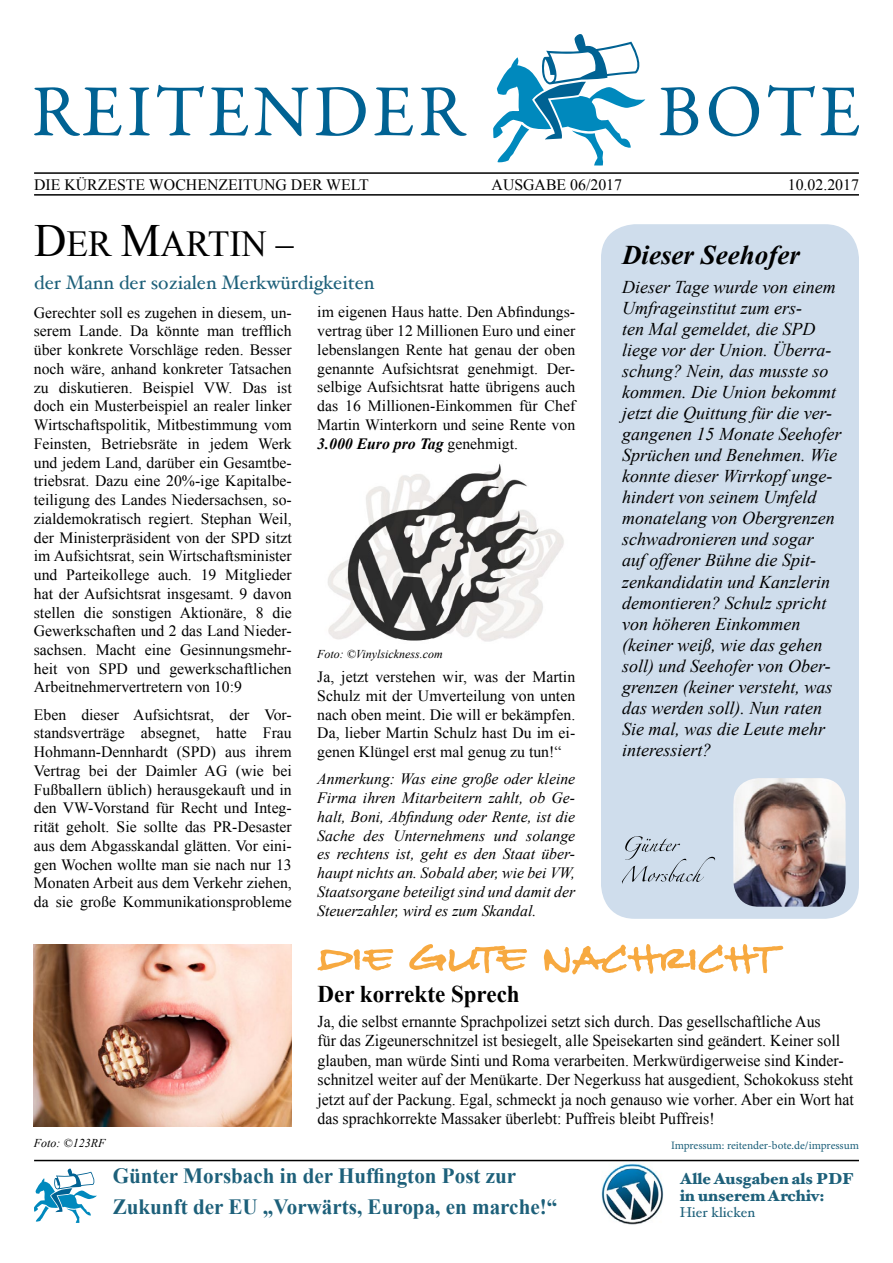
<style>
.page{position:relative;width:893px;height:1263px;background:#fff}
.page>*{position:absolute;margin:0;border:0;box-sizing:border-box;transform-origin:0 0}
.t1{font:36.6px "Times New Roman";color:#000}
.t2{font:italic 700 27px "Times New Roman";color:#000}
.t3{font:700 24px "Times New Roman";color:#000;scale:.96 1}
.t4{font:700 21.75px/30.6px "Times New Roman";color:#1d607a}
.t5{font:19.5px "Hoefler Text";color:#1d607a}
.t6{font:italic 18px/21px "Times New Roman";color:#000}
.t7{font:16.5px/19.5px "Times New Roman";color:#000;scale:.96 1}
.t8{font:15.9px "Times New Roman";color:#000}
.t9{font:900 15.9px/16.5px "Hoefler Text";color:#1d607a}
.t10{font:15.75px/18.8px "Times New Roman";color:#000;text-align:justify}
.t11{font:italic 15.75px/18.8px "Times New Roman";color:#000;text-align:justify}
.t12{font:14.25px "Hoefler Text";color:#1d607a}
.t13{font:italic 12px "Times New Roman";color:#000}
.t14{font:11.4px "Minion Pro";letter-spacing:-.005em;color:#1d607a}
.s1{font-size:46.2px}
.s2{font-weight:700;font-style:italic}
</style>
<div class="page">
<div style="left:601px;top:224px;width:258px;height:695px;background:#cfddec;border-radius:34px"></div>
<svg style="left:493px;top:34px;width:152px;height:131px"></svg>
<svg style="left:34px;top:87px;width:88px;height:49px"></svg>
<svg style="left:129px;top:87px;width:21px;height:48px"></svg>
<svg style="left:157px;top:85px;width:47px;height:51px"></svg>
<svg style="left:210px;top:87px;width:38px;height:49px"></svg>
<svg style="left:254px;top:87px;width:54px;height:49px"></svg>
<svg style="left:316px;top:87px;width:50px;height:49px"></svg>
<svg style="left:374px;top:87px;width:39px;height:49px"></svg>
<svg style="left:421px;top:87px;width:46px;height:49px"></svg>
<svg style="left:660px;top:87px;width:38px;height:48px"></svg>
<svg style="left:709px;top:86px;width:50px;height:50px"></svg>
<svg style="left:768px;top:85px;width:91px;height:51px"></svg>
<hr style="left:34px;top:172px;width:825px;height:2px;background:#000">
<hr style="left:34px;top:1160px;width:825px;height:1px;background:#000">
<hr style="left:34px;top:194px;width:825px;height:2px;background:#000">
<img style="left:601px;top:1163px;width:63px;height:62px">
<img style="left:733px;top:778px;width:113px;height:129px">
<svg style="left:622px;top:836px;width:93px;height:48px"></svg>
<svg style="left:317px;top:944px;width:466px;height:30px"></svg>
<svg style="left:34px;top:1168px;width:63px;height:55px"></svg>
<img style="left:34px;top:944px;width:258px;height:182px">
<img style="left:328px;top:463px;width:236px;height:179px">
<p class="t8" style="left:34px;top:174px;width:336px">DIE KÜRZESTE WOCHENZEITUNG DER WELT</p>
<p class="t8" style="left:492px;top:174px;width:132px">AUSGABE 06/2017</p>
<p class="t8" style="left:788px;top:174px;width:73px">10.02.2017</p>
<h1 class="t1" style="left:34px;top:219px;width:261px"><span class="s1">D</span>ER <span class="s1">M</span>ARTIN –</h1>
<p class="t5" style="left:34px;top:270px;width:342px">der Mann der sozialen Merkwürdigkeiten</p>
<p class="t10" style="left:34px;top:303px;width:259px">Gerechter soll es zugehen in diesem, un&shy;serem Lande. Da könnte man trefflich über konkrete Vorschläge reden. Besser noch wäre, anhand konkreter Tatsachen zu diskutieren. Beispiel VW. Das ist doch ein Musterbeispiel an realer linker Wirtschaftspolitik, Mitbestimmung vom Feinsten, Betriebsräte in jedem Werk und jedem Land, darüber ein Gesamtbe&shy;triebsrat. Dazu eine 20%-ige Kapitalbe&shy;teiligung des Landes Niedersachsen, so&shy;zialdemokratisch regiert. Stephan Weil, der Ministerpräsident von der SPD sitzt im Aufsichtsrat, sein Wirtschaftsminister und Parteikollege auch. 19 Mitglieder hat der Aufsichtsrat insgesamt. 9 davon stellen die sonstigen Aktionäre, 8 die Gewerkschaften und 2 das Land Nieder&shy;sachsen. Macht eine Gesinnungsmehr&shy;heit von SPD und gewerkschaftlichen Arbeitnehmervertretern von 10:9</p>
<p class="t10" style="left:34px;top:705px;width:259px">Eben dieser Aufsichtsrat, der Vor&shy;standsverträge absegnet, hatte Frau Hohmann-Dennhardt (SPD) aus ihrem Vertrag bei der Daimler AG (wie bei Fußballern üblich) herausgekauft und in den VW-Vorstand für Recht und Integ&shy;rität geholt. Sie sollte das PR-Desaster aus dem Abgasskandal glätten. Vor eini&shy;gen Wochen wollte man sie nach nur 13<br>Monaten Arbeit aus dem Verkehr ziehen, da sie große Kommunikationsprobleme</p>
<p class="t10" style="left:317px;top:302px;width:259px">im eigenen Haus hatte. Den Abfindungs&shy;vertrag über 12 Millionen Euro und einer lebenslangen Rente hat genau der oben genannte Aufsichtsrat genehmigt. Der&shy;selbige Aufsichtsrat hatte übrigens auch das 16 Millionen-Einkommen für Chef Martin Winterkorn und seine Rente von <span class="s2">3.000 Euro pro Tag</span> genehmigt.</p>
<p class="t13" style="left:317px;top:646px;width:127px">Foto: ©Vinylsickness.com</p>
<p class="t10" style="left:317px;top:667px;width:259px">Ja, jetzt verstehen wir, was der Martin Schulz mit der Umverteilung von unten nach oben meint. Die will er bekämpfen.<br>Da, lieber Martin Schulz hast Du im ei&shy;genen Klüngel erst mal genug zu tun!“</p>
<p class="t11" style="left:317px;top:769px;width:259px">Anmerkung: Was eine große oder kleine Firma ihren Mitarbeitern zahlt, ob Ge&shy;halt, Boni, Abfindung oder Rente, ist die Sache des Unternehmens und solange es rechtens ist, geht es den Staat über&shy;haupt nichts an. Sobald aber, wie bei VW, Staatsorgane beteiligt sind und damit der Steuerzahler, wird es zum Skandal.</p>
<h2 class="t2" style="left:622px;top:236px;width:179px">Dieser Seehofer</h2>
<p class="t6" style="left:622px;top:276px;width:221px">Dieser Tage wurde von einem<br>Umfrageinstitut zum ers-<br>ten Mal gemeldet, die SPD liege vor der Union. Überra&shy;schung? Nein, das musste so kommen. Die Union bekommt jetzt die Quittung für die ver&shy;gangenen 15 Monate Seehofer<br>Sprüchen und Benehmen. Wie konnte dieser Wirrkopf unge&shy;hindert von seinem Umfeld monatelang von Obergrenzen schwadronieren und sogar<br>auf offener Bühne die Spit&shy;zenkandidatin und Kanzlerin demontieren? Schulz spricht von höheren Einkommen (keiner weiß, wie das gehen soll) und Seehofer von Ober&shy;grenzen (keiner versteht, was das werden soll). Nun raten<br>Sie mal, was die Leute mehr interessiert?</p>
<p class="t13" style="left:34px;top:1135px;width:73px">Foto: ©123RF</p>
<h3 class="t3" style="left:317px;top:977px;width:212px">Der korrekte Sprech</h3>
<p class="t7" style="left:317px;top:1011px;width:560px">Ja, die selbst ernannte Sprachpolizei setzt sich durch. Das gesellschaftliche Aus<br>für das Zigeunerschnitzel ist besiegelt, alle Speisekarten sind geändert. Keiner soll glauben, man würde Sinti und Roma verarbeiten. Merkwürdigerweise sind Kinder&shy;schnitzel weiter auf der Menükarte. Der Negerkuss hat ausgedient, Schokokuss steht jetzt auf der Packung. Egal, schmeckt ja noch genauso wie vorher. Aber ein Wort hat das sprachkorrekte Massaker überlebt: Puffreis bleibt Puffreis!</p>
<p class="t14" style="left:671px;top:1138px;width:189px">Impressum: reitender-bote.de/impressum</p>
<h3 class="t4" style="left:113px;top:1160px;width:446px">Günter Morsbach in der Huffington Post zur<br>Zukunft der EU „Vorwärts, Europa, en marche!“</h3>
<p class="t9" style="left:680px;top:1171px;width:176px">Alle Ausgaben als PDF in unserem Archiv:</p>
<p class="t12" style="left:680px;top:1204px;width:77px">Hier klicken</p>
</div>
